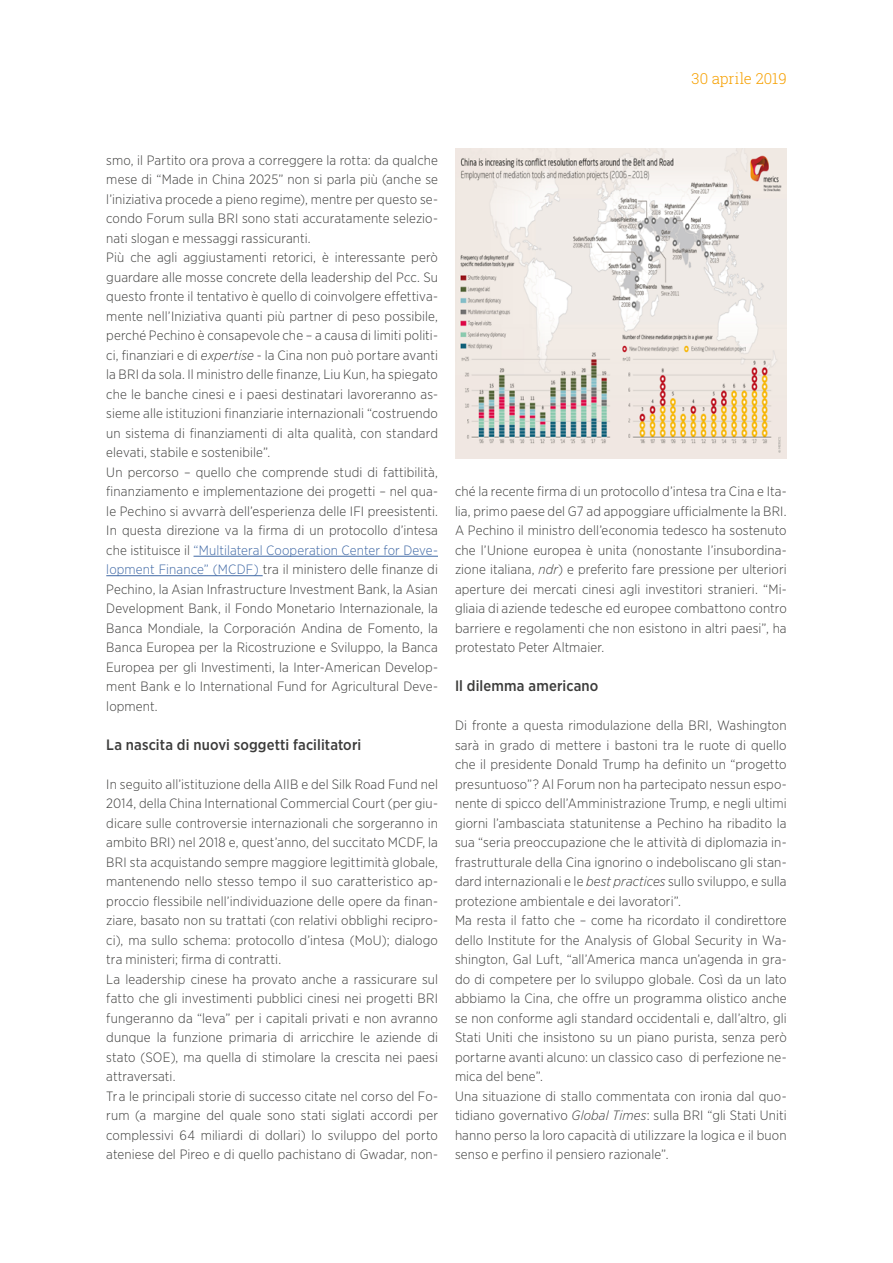
<style>
.page{position:relative;width:893px;height:1263px;background:#fff}
.page>*{position:absolute;margin:0;border:0;box-sizing:border-box;transform-origin:0 0}
.t1{font:500 15px "Gotham Narrow";letter-spacing:.01em;color:#3c3c3b}
.t2{font:300 15px "Roboto Slab";letter-spacing:-.005em;color:#f6a000}
.t3{font:300 13.5px/19.5px "Gotham Narrow";letter-spacing:.01em;color:#3c3c3b}
.s1{font-style:italic}
.s2{color:#3f68a5}
</style>
<div class="page">
<hr style="left:194px;top:556px;width:244px;height:1px;background:#3f68a5">
<hr style="left:106px;top:575px;width:157px;height:1px;background:#3f68a5">
<img style="left:455px;top:149px;width:332px;height:309px">
<p class="t2" style="left:691px;top:68px;width:97px">30 aprile 2019</p>
<p class="t3" style="left:106px;top:150px;width:333px">smo, il Partito ora prova a correggere la rotta: da qualche mese di “Made in China 2025” non si parla più (anche se l’iniziativa procede a pieno regime), mentre per questo se&shy;condo Forum sulla BRI sono stati accuratamente selezio&shy;nati slogan e messaggi rassicuranti.<br>Più che agli aggiustamenti retorici, è interessante però guardare alle mosse concrete della leadership del Pcc. Su questo fronte il tentativo è quello di coinvolgere effettiva&shy;mente nell’Iniziativa quanti più partner di peso possibile, perché Pechino è consapevole che – a causa di limiti politi&shy;ci, finanziari e di <span class="s1">expertise</span> - la Cina non può portare avanti la BRI da sola. Il ministro delle finanze, Liu Kun, ha spiegato che le banche cinesi e i paesi destinatari lavoreranno as&shy;sieme alle istituzioni finanziarie internazionali “costruendo un sistema di finanziamenti di alta qualità, con standard elevati, stabile e sostenibile”.<br>Un percorso – quello che comprende studi di fattibilità, finanziamento e implementazione dei progetti – nel qua&shy;le Pechino si avvarrà dell’esperienza delle IFI preesistenti.<br>In questa direzione va la firma di un protocollo d’intesa che istituisce il <span class="s2">“Multilateral Cooperation Center for Deve&shy;lopment Finance” (MCDF)</span> tra il ministero delle finanze di Pechino, la Asian Infrastructure Investment Bank, la Asian Development Bank, il Fondo Monetario Internazionale, la Banca Mondiale, la Corporación Andina de Fomento, la Banca Europea per la Ricostruzione e Sviluppo, la Banca Europea per gli Investimenti, la Inter-American Develop&shy;ment Bank e lo International Fund for Agricultural Deve&shy;lopment.</p>
<p class="t1" style="left:106px;top:735px;width:256px">La nascita di nuovi soggetti facilitatori</p>
<p class="t3" style="left:106px;top:774px;width:333px">In seguito all’istituzione della AIIB e del Silk Road Fund nel 2014, della China International Commercial Court (per giu&shy;dicare sulle controversie internazionali che sorgeranno in ambito BRI) nel 2018 e, quest’anno, del succitato MCDF, la BRI sta acquistando sempre maggiore legittimità globale, mantenendo nello stesso tempo il suo caratteristico ap&shy;proccio flessibile nell’individuazione delle opere da finan&shy;ziare, basato non su trattati (con relativi obblighi recipro&shy;ci), ma sullo schema: protocollo d’intesa (MoU); dialogo tra ministeri; firma di contratti.<br>La leadership cinese ha provato anche a rassicurare sul fatto che gli investimenti pubblici cinesi nei progetti BRI fungeranno da “leva” per i capitali privati e non avranno dunque la funzione primaria di arricchire le aziende di stato (SOE), ma quella di stimolare la crescita nei paesi attraversati.<br>Tra le principali storie di successo citate nel corso del Fo&shy;rum (a margine del quale sono stati siglati accordi per complessivi 64 miliardi di dollari) lo sviluppo del porto ateniese del Pireo e di quello pachistano di Gwadar, non-</p>
<p class="t3" style="left:455px;top:481px;width:333px;text-align:justify">ché la recente firma di un protocollo d’intesa tra Cina e Ita&shy;lia, primo paese del G7 ad appoggiare ufficialmente la BRI.<br>A Pechino il ministro dell’economia tedesco ha sostenuto che l’Unione europea è unita (nonostante l’insubordina&shy;zione italiana, <span class="s1">ndr</span>) e preferito fare pressione per ulteriori aperture dei mercati cinesi agli investitori stranieri. “Mi&shy;gliaia di aziende tedesche ed europee combattono contro barriere e regolamenti che non esistono in altri paesi”, ha protestato Peter Altmaier.</p>
<p class="t1" style="left:455px;top:677px;width:145px">Il dilemma americano</p>
<p class="t3" style="left:455px;top:715px;width:333px">Di fronte a questa rimodulazione della BRI, Washington sarà in grado di mettere i bastoni tra le ruote di quello che il presidente Donald Trump ha definito un “progetto presuntuoso”? Al Forum non ha partecipato nessun espo&shy;nente di spicco dell’Amministrazione Trump, e negli ultimi giorni l’ambasciata statunitense a Pechino ha ribadito la sua “seria preoccupazione che le attività di diplomazia in&shy;frastrutturale della Cina ignorino o indeboliscano gli stan&shy;dard internazionali e le <span class="s1">best practices</span> sullo sviluppo, e sulla protezione ambientale e dei lavoratori”.<br>Ma resta il fatto che – come ha ricordato il condirettore dello Institute for the Analysis of Global Security in Wa&shy;shington, Gal Luft, “all’America manca un’agenda in gra&shy;do di competere per lo sviluppo globale. Così da un lato abbiamo la Cina, che offre un programma olistico anche se non conforme agli standard occidentali e, dall’altro, gli Stati Uniti che insistono su un piano purista, senza però portarne avanti alcuno: un classico caso di perfezione ne&shy;mica del bene”.<br>Una situazione di stallo commentata con ironia dal quo&shy;tidiano governativo <span class="s1">Global Times</span>: sulla BRI “gli Stati Uniti hanno perso la loro capacità di utilizzare la logica e il buon senso e perfino il pensiero razionale”.</p>
</div>
